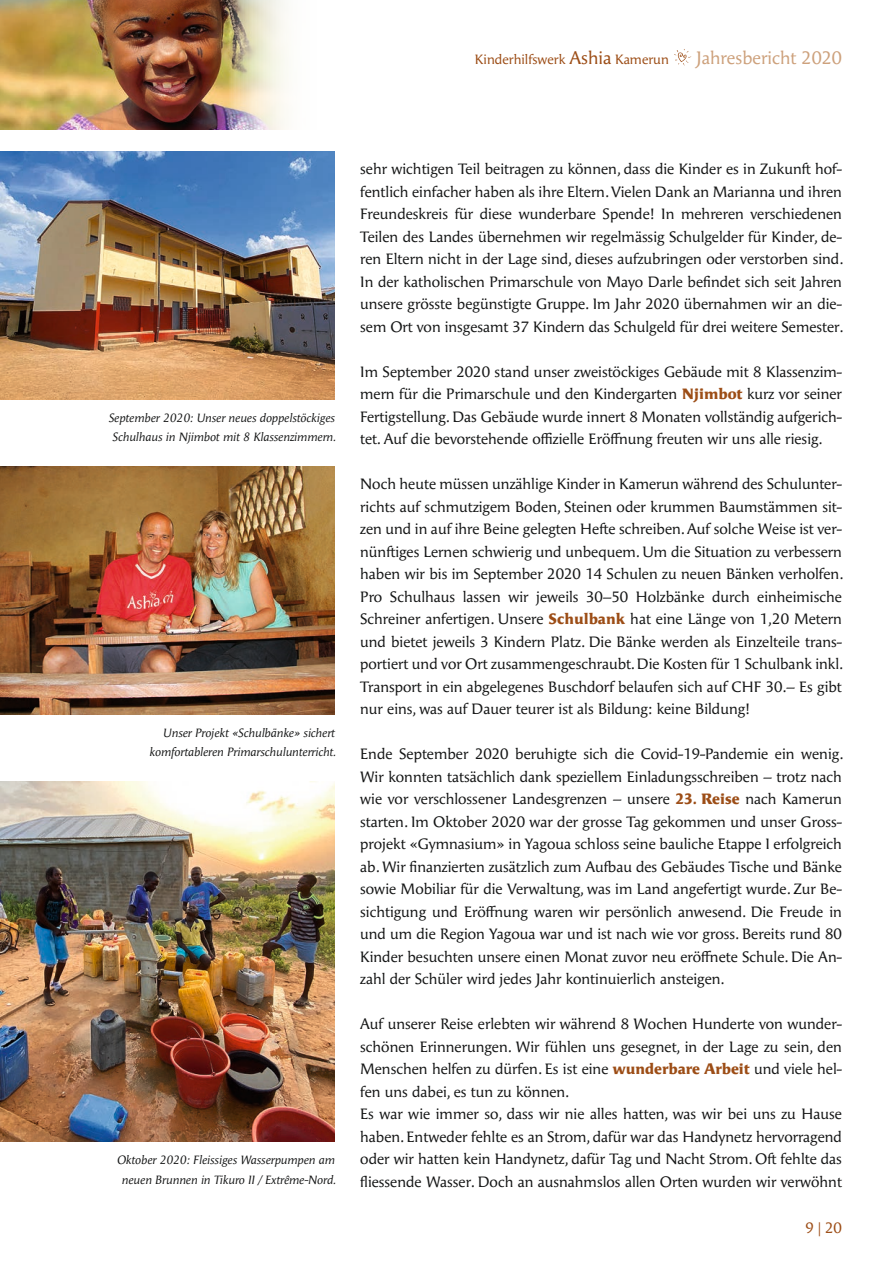
<style>
.page{position:relative;width:893px;height:1263px;background:#fff}
.page>*{position:absolute;margin:0;border:0;box-sizing:border-box;transform-origin:0 0}
.t1{font:18px "Angie Pro";color:#cda17c}
.Grundschrift{font:15px/22.5px "Angie Pro";color:#151616;text-align:justify}
.t2{font:15px "Angie Pro";color:#9c4d16}
.t3{font:13.5px "Angie Pro";color:#9c4d16}
.Bildlegenden_rechtsb{font:italic 12px/19.5px "Angie Pro";color:#151616;text-align:center}
.s1{font-size:18px}
.s2{font-weight:900;color:#9c4d16}
</style>
<div class="page">
<svg style="left:674px;top:49px;width:17px;height:17px"></svg>
<img style="left:0;top:0;width:288px;height:129px">
<img style="left:1px;top:152px;width:334px;height:247px">
<img style="left:0;top:467px;width:335px;height:247px">
<img style="left:0;top:152px;width:1px;height:247px">
<img style="left:0;top:782px;width:335px;height:360px">
<p class="t3" style="left:475px;top:50px;width:195px">Kinderhilfswerk <span class="s1">Ashia</span> Kamerun</p>
<p class="t1" style="left:696px;top:45px;width:147px">Jahresbericht 2020</p>
<p class="Bildlegenden_rechtsb" style="left:108px;top:407px;width:229px">September 2020: Unser neues doppelstöckiges<br>Schulhaus in Njimbot mit 8 Klassenzimmern.</p>
<p class="Bildlegenden_rechtsb" style="left:149px;top:722px;width:188px;text-align:right">Unser Projekt «Schulbänke» sichert komfortableren Primarschulunterricht.</p>
<p class="Bildlegenden_rechtsb" style="left:117px;top:1150px;width:221px">Oktober 2020: Fleissiges Wasserpumpen am neuen Brunnen in Tikuro II / Extrême-Nord.</p>
<p class="Grundschrift" style="left:360px;top:157px;width:485px">sehr wichtigen Teil beitragen zu können, dass die Kinder es in Zukunft hof&shy;fentlich einfacher haben als ihre Eltern. Vielen Dank an Marianna und ihren Freundeskreis für diese wunderbare Spende! In mehreren verschiedenen Teilen des Landes übernehmen wir regelmässig Schulgelder für Kinder, de&shy;ren Eltern nicht in der Lage sind, dieses aufzubringen oder verstorben sind.<br>In der katholischen Primarschule von Mayo Darle befindet sich seit Jahren unsere grösste begünstigte Gruppe. Im Jahr 2020 übernahmen wir an die&shy;sem Ort von insgesamt 37 Kindern das Schulgeld für drei weitere Semester.</p>
<p class="Grundschrift" style="left:360px;top:359px;width:483px">Im September 2020 stand unser zweistöckiges Gebäude mit 8 Klassenzim&shy;mern für die Primarschule und den Kindergarten <span class="s2">Njimbot</span> kurz vor seiner Fertigstellung. Das Gebäude wurde innert 8 Monaten vollständig aufgerich&shy;tet. Auf die bevorstehende offizielle Eröffnung freuten wir uns alle riesig.</p>
<p class="Grundschrift" style="left:360px;top:472px;width:485px">Noch heute müssen unzählige Kinder in Kamerun während des Schulunter&shy;richts auf schmutzigem Boden, Steinen oder krummen Baumstämmen sit&shy;zen und in auf ihre Beine gelegten Hefte schreiben. Auf solche Weise ist ver&shy;nünftiges Lernen schwierig und unbequem. Um die Situation zu verbessern haben wir bis im September 2020 14 Schulen zu neuen Bänken verholfen.<br>Pro Schulhaus lassen wir jeweils 30–50 Holzbänke durch einheimische Schreiner anfertigen. Unsere <span class="s2">Schulbank</span> hat eine Länge von 1,20 Metern und bietet jeweils 3 Kindern Platz. Die Bänke werden als Einzelteile trans&shy;portiert und vor Ort zusammengeschraubt. Die Kosten für 1 Schulbank inkl.<br>Transport in ein abgelegenes Buschdorf belaufen sich auf CHF 30.– Es gibt nur eins, was auf Dauer teurer ist als Bildung: keine Bildung!</p>
<p class="Grundschrift" style="left:360px;top:742px;width:485px">Ende September 2020 beruhigte sich die Covid-19-Pandemie ein wenig.<br>Wir konnten tatsächlich dank speziellem Einladungsschreiben – trotz nach wie vor verschlossener Landesgrenzen – unsere <span class="s2">23. Reise</span> nach Kamerun starten. Im Oktober 2020 war der grosse Tag gekommen und unser Gross&shy;projekt «Gymnasium» in Yagoua schloss seine bauliche Etappe I erfolgreich ab. Wir finanzierten zusätzlich zum Aufbau des Gebäudes Tische und Bänke sowie Mobiliar für die Verwaltung, was im Land angefertigt wurde. Zur Be&shy;sichtigung und Eröffnung waren wir persönlich anwesend. Die Freude in und um die Region Yagoua war und ist nach wie vor gross. Bereits rund 80<br>Kinder besuchten unsere einen Monat zuvor neu eröffnete Schule. Die An&shy;zahl der Schüler wird jedes Jahr kontinuierlich ansteigen.</p>
<p class="Grundschrift" style="left:360px;top:1012px;width:483px">Auf unserer Reise erlebten wir während 8 Wochen Hunderte von wunder&shy;schönen Erinnerungen. Wir fühlen uns gesegnet, in der Lage zu sein, den Menschen helfen zu dürfen. Es ist eine <span class="s2">wunderbare Arbeit</span> und viele hel&shy;fen uns dabei, es tun zu können.</p>
<p class="Grundschrift" style="left:360px;top:1102px;width:483px">Es war wie immer so, dass wir nie alles hatten, was wir bei uns zu Hause haben. Entweder fehlte es an Strom, dafür war das Handynetz hervorragend oder wir hatten kein Handynetz, dafür Tag und Nacht Strom. Oft fehlte das fliessende Wasser. Doch an ausnahmslos allen Orten wurden wir verwöhnt</p>
<p class="t2" style="left:805px;top:1217px;width:38px">9 | 20</p>
</div>
